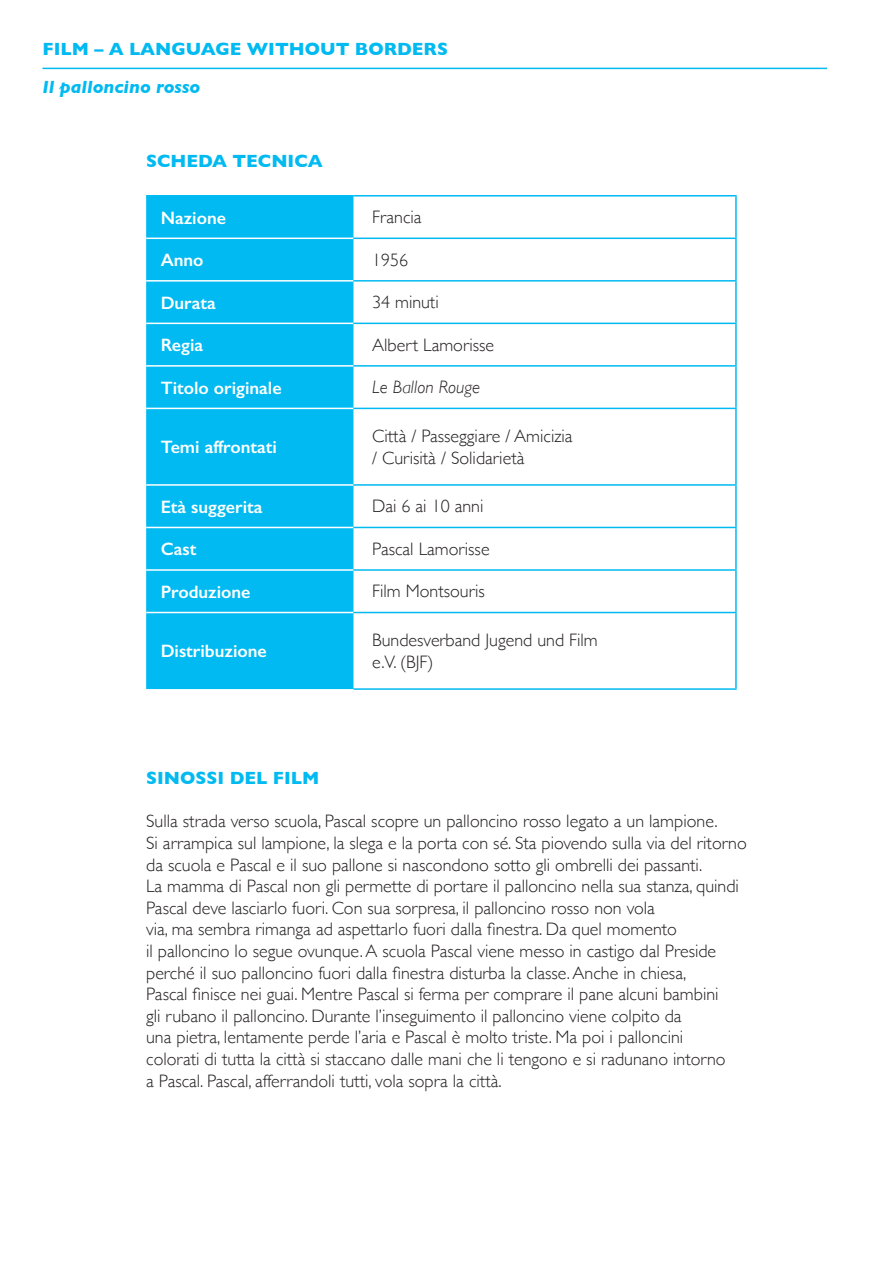
<style>
.page{position:relative;width:893px;height:1263px;background:#fff}
.page>*{position:absolute;margin:0;border:0;box-sizing:border-box;transform-origin:0 0}
.t1{font:300 18px/21.6px "Gill Sans";color:#231f20}
.t2{font:600 18px "Gill Sans";color:#fff}
.t3{font:700 18px "Gill Sans";color:#00baf1}
.t4{font:italic 700 18px "Gill Sans";color:#00baf1}
.t5{font:italic 300 18px "Gill Sans";color:#231f20}
</style>
<div class="page">
<hr style="left:43px;top:68px;width:784px;height:1px;background:#00baf1">
<div style="left:146px;top:197px;width:207px;height:492px;background:#00baf1"></div>
<hr style="left:146px;top:238px;width:207px;height:1px;background:#fff">
<hr style="left:146px;top:280px;width:207px;height:2px;background:#fff">
<hr style="left:146px;top:323px;width:207px;height:1px;background:#fff">
<hr style="left:146px;top:365px;width:207px;height:2px;background:#fff">
<hr style="left:146px;top:408px;width:207px;height:1px;background:#fff">
<hr style="left:146px;top:484px;width:207px;height:2px;background:#fff">
<hr style="left:146px;top:527px;width:207px;height:1px;background:#fff">
<hr style="left:146px;top:569px;width:207px;height:2px;background:#fff">
<hr style="left:146px;top:612px;width:207px;height:1px;background:#fff">
<hr style="left:353px;top:408px;width:384px;height:1px;background:#00baf1">
<hr style="left:353px;top:484px;width:384px;height:2px;background:#00baf1">
<hr style="left:353px;top:527px;width:384px;height:1px;background:#00baf1">
<hr style="left:353px;top:569px;width:384px;height:2px;background:#00baf1">
<hr style="left:353px;top:612px;width:384px;height:1px;background:#00baf1">
<hr style="left:353px;top:238px;width:384px;height:1px;background:#00baf1">
<hr style="left:353px;top:280px;width:384px;height:2px;background:#00baf1">
<hr style="left:353px;top:323px;width:384px;height:1px;background:#00baf1">
<hr style="left:353px;top:365px;width:384px;height:2px;background:#00baf1">
<hr style="left:146px;top:195px;width:207px;height:2px;background:#00baf1">
<hr style="left:353px;top:195px;width:384px;height:2px;background:#00baf1">
<hr style="left:735px;top:197px;width:2px;height:41px;background:#00baf1">
<hr style="left:735px;top:239px;width:2px;height:41px;background:#00baf1">
<hr style="left:735px;top:282px;width:2px;height:41px;background:#00baf1">
<hr style="left:735px;top:324px;width:2px;height:41px;background:#00baf1">
<hr style="left:735px;top:367px;width:2px;height:41px;background:#00baf1">
<hr style="left:735px;top:409px;width:2px;height:75px;background:#00baf1">
<hr style="left:735px;top:486px;width:2px;height:41px;background:#00baf1">
<hr style="left:735px;top:528px;width:2px;height:41px;background:#00baf1">
<hr style="left:735px;top:571px;width:2px;height:41px;background:#00baf1">
<hr style="left:735px;top:613px;width:2px;height:75px;background:#00baf1">
<hr style="left:353px;top:688px;width:384px;height:2px;background:#00baf1">
<p class="t3" style="left:43px;top:35px;width:407px">FILM – A LANGUAGE WITHOUT BORDERS</p>
<p class="t4" style="left:43px;top:77px;width:159px">Il palloncino rosso</p>
<p class="t3" style="left:146px;top:147px;width:178px">SCHEDA TECNICA</p>
<p class="t2" style="left:161px;top:207px;width:67px">Nazione</p>
<p class="t1" style="left:372px;top:206px;width:51px">Francia</p>
<p class="t2" style="left:161px;top:249px;width:44px">Anno</p>
<p class="t1" style="left:372px;top:248px;width:38px">1956</p>
<p class="t2" style="left:161px;top:292px;width:57px">Durata</p>
<p class="t1" style="left:372px;top:291px;width:68px">34 minuti</p>
<p class="t2" style="left:161px;top:334px;width:44px">Regia</p>
<p class="t1" style="left:372px;top:333px;width:124px">Albert Lamorisse</p>
<p class="t2" style="left:161px;top:377px;width:122px">Titolo originale</p>
<p class="t5" style="left:372px;top:377px;width:109px">Le Ballon Rouge</p>
<p class="t2" style="left:161px;top:436px;width:118px">Temi affrontati</p>
<p class="t1" style="left:372px;top:425px;width:202px">Città / Passeggiare / Amicizia / Curisità / Solidarietà</p>
<p class="t2" style="left:161px;top:496px;width:103px">Età suggerita</p>
<p class="t1" style="left:372px;top:495px;width:113px">Dai 6 ai 10 anni</p>
<p class="t2" style="left:161px;top:538px;width:37px">Cast</p>
<p class="t1" style="left:372px;top:538px;width:119px">Pascal Lamorisse</p>
<p class="t2" style="left:161px;top:581px;width:91px">Produzione</p>
<p class="t1" style="left:372px;top:580px;width:114px">Film Montsouris</p>
<p class="t2" style="left:161px;top:640px;width:108px">Distribuzione</p>
<p class="t1" style="left:372px;top:629px;width:227px">Bundesverband Jugend und Film e.V. (BJF)</p>
<p class="t3" style="left:146px;top:764px;width:175px">SINOSSI DEL FILM</p>
<p class="t1" style="left:146px;top:810px;width:602px">Sulla strada verso scuola, Pascal scopre un palloncino rosso legato a un lampione.<br>Si arrampica sul lampione, la slega e la porta con sé. Sta piovendo sulla via del ritorno da scuola e Pascal e il suo pallone si nascondono sotto gli ombrelli dei passanti.<br>La mamma di Pascal non gli permette di portare il palloncino nella sua stanza, quindi Pascal deve lasciarlo fuori. Con sua sorpresa, il palloncino rosso non vola<br>via, ma sembra rimanga ad aspettarlo fuori dalla finestra. Da quel momento<br>il palloncino lo segue ovunque. A scuola Pascal viene messo in castigo dal Preside perché il suo palloncino fuori dalla finestra disturba la classe. Anche in chiesa,<br>Pascal finisce nei guai. Mentre Pascal si ferma per comprare il pane alcuni bambini<br>gli rubano il palloncino. Durante l’inseguimento il palloncino viene colpito da<br>una pietra, lentamente perde l’aria e Pascal è molto triste. Ma poi i palloncini<br>colorati di tutta la città si staccano dalle mani che li tengono e si radunano intorno<br>a Pascal. Pascal, afferrandoli tutti, vola sopra la città.</p>
</div>
